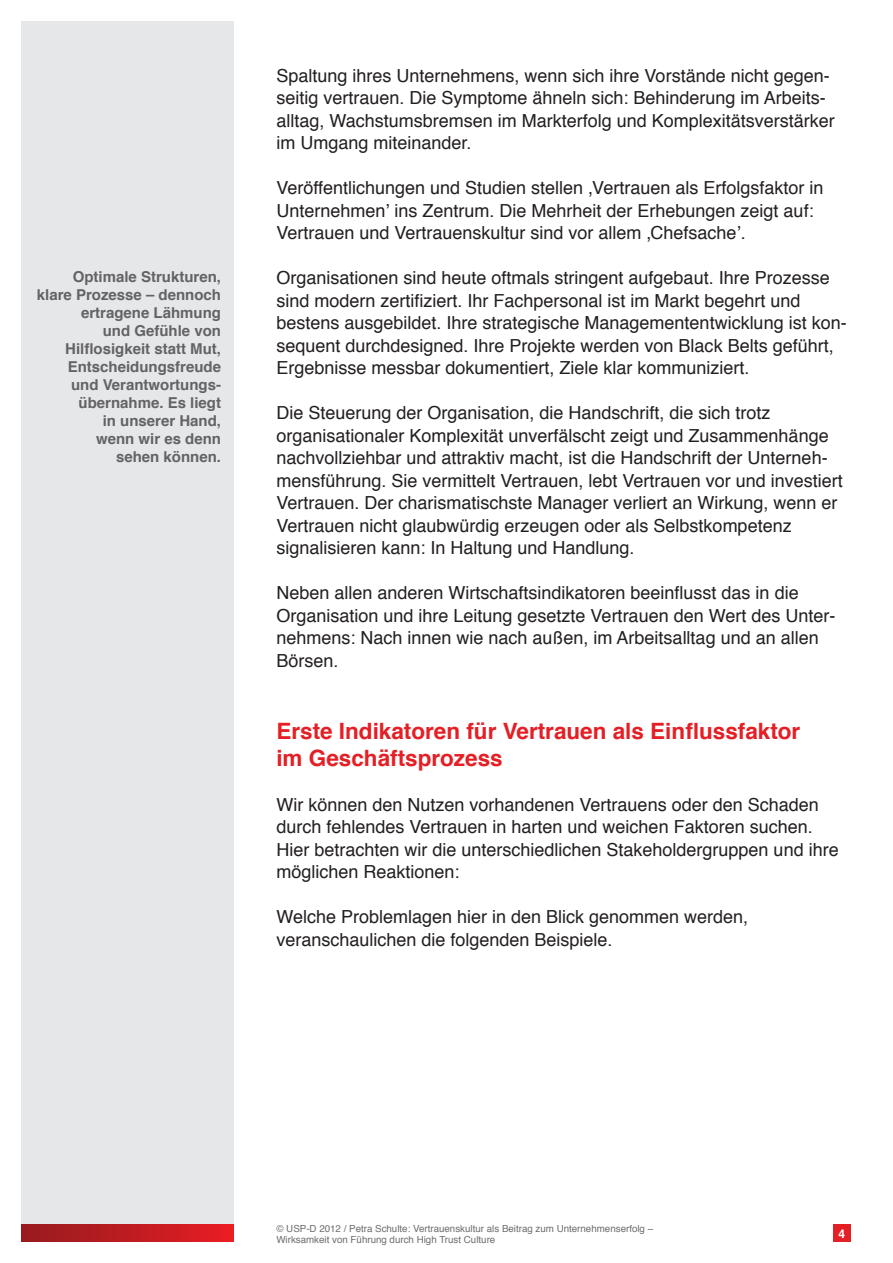
<style>
.page{position:relative;width:893px;height:1263px;background:#fff}
.page>*{position:absolute;margin:0;border:0;box-sizing:border-box;transform-origin:0 0}
.t1{font:700 22.5px/27px "Helvetica";color:#e41f25}
.t2{font:18px/22.5px "Helvetica";color:#231f20}
.t3{font:700 15px/18px "Helvetica";color:#636366;text-align:right}
.t4{font:700 12px "Helvetica";color:#fff}
.t5{font:9.75px/10.5px "Helvetica";color:#6c6d70}
</style>
<div class="page">
<div style="left:21px;top:21px;width:213px;height:1221px;background:#e6e7e9"></div>
<div style="left:21px;top:1225px;width:213px;height:17px;background:linear-gradient(to right,#951b1e,#e91c24)"></div>
<div style="left:833px;top:1225px;width:17px;height:17px;background:#e41f25"></div>
<p class="t3" style="left:37px;top:268px;width:186px">Optimale Strukturen, klare Prozesse – dennoch ertragene Lähmung<br>und Gefühle von<br>Hilflosigkeit statt Mut,<br>Entscheidungsfreude und Verantwortungs&shy;übernahme. Es liegt<br>in unserer Hand,<br>wenn wir es denn<br>sehen können.</p>
<p class="t2" style="left:276px;top:65px;width:560px">Spaltung ihres Unternehmens, wenn sich ihre Vorstände nicht gegen&shy;seitig vertrauen. Die Symptome ähneln sich: Behinderung im Arbeits&shy;alltag, Wachstumsbremsen im Markterfolg und Komplexitätsverstärker im Umgang miteinander.</p>
<p class="t2" style="left:276px;top:177px;width:549px">Veröffentlichungen und Studien stellen ‚Vertrauen als Erfolgsfaktor in<br>Unternehmen’ ins Zentrum. Die Mehrheit der Erhebungen zeigt auf:<br>Vertrauen und Vertrauenskultur sind vor allem ‚Chefsache’.</p>
<p class="t2" style="left:276px;top:267px;width:572px">Organisationen sind heute oftmals stringent aufgebaut. Ihre Prozesse sind modern zertifiziert. Ihr Fachpersonal ist im Markt begehrt und bestens ausgebildet. Ihre strategische Managemententwicklung ist kon&shy;sequent durchdesigned. Ihre Projekte werden von Black Belts geführt, Ergebnisse messbar dokumentiert, Ziele klar kommuniziert.</p>
<p class="t2" style="left:276px;top:402px;width:568px">Die Steuerung der Organisation, die Handschrift, die sich trotz organisationaler Komplexität unverfälscht zeigt und Zusammenhänge nachvollziehbar und attraktiv macht, ist die Handschrift der Unterneh&shy;mensführung. Sie vermittelt Vertrauen, lebt Vertrauen vor und investiert Vertrauen. Der charismatischste Manager verliert an Wirkung, wenn er Vertrauen nicht glaubwürdig erzeugen oder als Selbstkompetenz signalisieren kann: In Haltung und Handlung.</p>
<p class="t2" style="left:276px;top:582px;width:561px">Neben allen anderen Wirtschaftsindikatoren beeinflusst das in die Organisation und ihre Leitung gesetzte Vertrauen den Wert des Unter&shy;nehmens: Nach innen wie nach außen, im Arbeitsalltag und an allen Börsen.</p>
<p class="t1" style="left:276px;top:717px;width:525px">Erste Indikatoren für Vertrauen als Einflussfaktor im Geschäftsprozess</p>
<p class="t2" style="left:276px;top:794px;width:564px">Wir können den Nutzen vorhandenen Vertrauens oder den Schaden durch fehlendes Vertrauen in harten und weichen Faktoren suchen.<br>Hier betrachten wir die unterschiedlichen Stakeholdergruppen und ihre möglichen Reaktionen:</p>
<p class="t2" style="left:276px;top:906px;width:473px">Welche Problemlagen hier in den Blick genommen werden, veranschaulichen die folgenden Beispiele.</p>
<p class="t5" style="left:276px;top:1224px;width:378px">© USP-D 2012 / Petra Schulte: Vertrauenskultur als Beitrag zum Unternehmenserfolg –<br>Wirksamkeit von Führung durch High Trust Culture</p>
<p class="t4" style="left:839px;top:1224px;width:8px">4</p>
</div>
